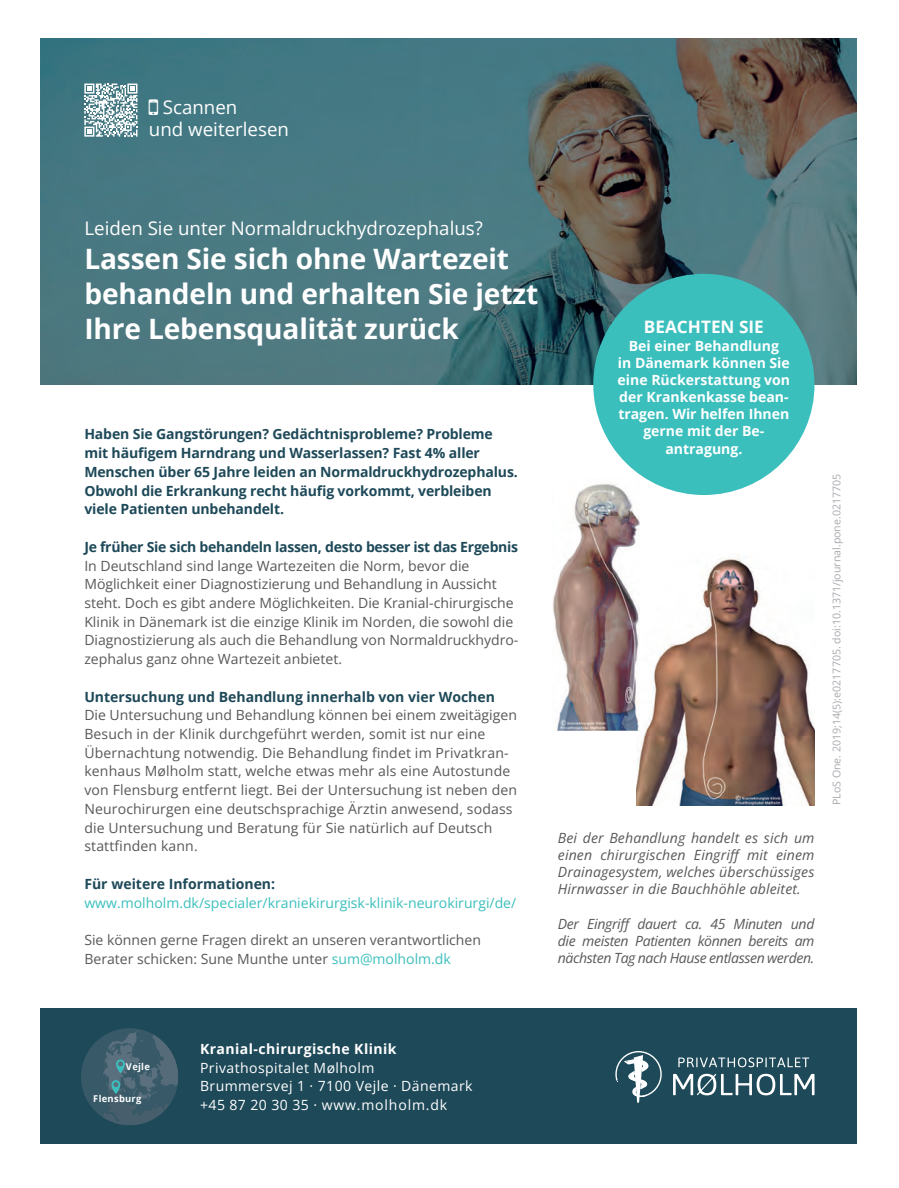
<style>
.page{position:relative;width:899px;height:1188px;background:#fff}
.page>*{position:absolute;margin:0;border:0;box-sizing:border-box;transform-origin:0 0}
.t1{font:700 28.05px/35.1px "Open Sans";letter-spacing:-.005em;color:#fff}
.t2{font:18.75px/21.9px "Open Sans";color:#fff}
.t3{font:700 17.1px "Open Sans";color:#fff}
.t4{font:14.1px/18.8px "Open Sans";color:#57585a}
.t5{font:700 14.1px/18.8px "Open Sans";letter-spacing:-.01em;color:#1e4959}
.t6{font:italic 14.1px/17.1px "Open Sans";letter-spacing:-.01em;color:#57585a;text-align:justify}
.t7{font:700 14.1px/17.1px "Open Sans";color:#fff;text-align:center}
.t8{font:14.1px/18.8px "Open Sans";letter-spacing:.03em;color:#fff}
.t9{font:14.1px "Open Sans";color:#3bbfbd}
.t10{font:700 14.1px "Open Sans";letter-spacing:.03em;color:#fff}
.t11{font:10.65px "Open Sans";color:#a8a9ad}
.t12{font:700 9.3px "Open Sans";letter-spacing:.03em;color:#fff}
.s1{color:#3bbfbd}
</style>
<div class="page">
<div style="left:40px;top:1008px;width:816px;height:136px;background:#1e4959"></div>
<img style="left:40px;top:38px;width:816px;height:346px">
<img style="left:636px;top:557px;width:178px;height:248px">
<img style="left:553px;top:484px;width:86px;height:246px">
<div style="left:593px;top:274px;width:221px;height:221px;background:#3bbfbd;border-radius:50%"></div>
<svg style="left:615px;top:1051px;width:47px;height:52px"></svg>
<svg style="left:673px;top:1074px;width:141px;height:21px"></svg>
<svg style="left:678px;top:1057px;width:131px;height:10px"></svg>
<svg style="left:81px;top:1028px;width:97px;height:97px"></svg>
<svg style="left:84px;top:84px;width:53px;height:53px"></svg>
<svg style="left:149px;top:100px;width:9px;height:15px"></svg>
<h2 class="t2" style="left:149px;top:96px;width:142px;text-indent:14px">Scannen<br>und weiterlesen</h2>
<h2 class="t2" style="left:84px;top:217px;width:400px">Leiden Sie unter Normaldruckhydrozephalus?</h2>
<h1 class="t1" style="left:84px;top:240px;width:455px">Lassen Sie sich ohne Wartezeit behandeln und erhalten Sie jetzt<br>Ihre Lebensqualität zurück</h1>
<p class="t5" style="left:84px;top:425px;width:435px">Haben Sie Gangstörungen? Gedächtnisprobleme? Probleme mit häufigem Harndrang und Wasserlassen? Fast 4% aller Menschen über 65 Jahre leiden an Normaldruckhydrozephalus.<br>Obwohl die Erkrankung recht häufig vorkommt, verbleiben viele Patienten unbehandelt.</p>
<p class="t5" style="left:84px;top:537px;width:435px">Je früher Sie sich behandeln lassen, desto besser ist das Ergebnis</p>
<p class="t4" style="left:84px;top:556px;width:436px">In Deutschland sind lange Wartezeiten die Norm, bevor die Möglichkeit einer Diagnostizierung und Behandlung in Aussicht steht. Doch es gibt andere Möglichkeiten. Die Kranial-chirurgische Klinik in Dänemark ist die einzige Klinik im Norden, die sowohl die Diagnostizierung als auch die Behandlung von Normaldruckhydro&shy;zephalus ganz ohne Wartezeit anbietet.</p>
<p class="t5" style="left:84px;top:687px;width:412px">Untersuchung und Behandlung innerhalb von vier Wochen</p>
<p class="t4" style="left:84px;top:705px;width:434px">Die Untersuchung und Behandlung können bei einem zweitägigen Besuch in der Klinik durchgeführt werden, somit ist nur eine Übernachtung notwendig. Die Behandlung findet im Privatkran&shy;kenhaus Mølholm statt, welche etwas mehr als eine Autostunde von Flensburg entfernt liegt. Bei der Untersuchung ist neben den Neurochirurgen eine deutschsprachige Ärztin anwesend, sodass die Untersuchung und Beratung für Sie natürlich auf Deutsch stattfinden kann.</p>
<p class="t5" style="left:84px;top:874px;width:192px">Für weitere Informationen:</p>
<p class="t9" style="left:84px;top:893px;width:433px">www.molholm.dk/specialer/kraniekirurgisk-klinik-neurokirurgi/de/</p>
<p class="t4" style="left:84px;top:930px;width:398px">Sie können gerne Fragen direkt an unseren verantwortlichen<br>Berater schicken: Sune Munthe unter <span class="s1">sum@molholm.dk</span></p>
<p class="t3" style="left:644px;top:315px;width:121px">BEACHTEN SIE</p>
<p class="t7" style="left:617px;top:337px;width:174px">Bei einer Behandlung<br>in Dänemark können Sie eine Rückerstattung von der Krankenkasse bean&shy;tragen. Wir helfen Ihnen gerne mit der Be&shy;antragung.</p>
<p class="t6" style="left:558px;top:829px;width:258px">Bei der Behandlung handelt es sich um einen chirurgischen Eingriff mit einem Drainagesystem, welches überschüssiges Hirnwasser in die Bauchhöhle ableitet.</p>
<p class="t6" style="left:558px;top:915px;width:258px">Der Eingriff dauert ca. 45 Minuten und die meisten Patienten können bereits am nächsten Tag nach Hause entlassen werden.</p>
<p class="t11" style="left:829px;top:805px;width:333px;rotate:-90deg">PLoS One. 2019;14(5):e0217705. doi:10.1371/journal.pone.0217705</p>
<p class="t12" style="left:126px;top:1060px;width:25px">Vejle</p>
<p class="t12" style="left:93px;top:1092px;width:50px">Flensburg</p>
<p class="t10" style="left:200px;top:1039px;width:198px">Kranial-chirurgische Klinik</p>
<p class="t8" style="left:200px;top:1058px;width:274px">Privathospitalet Mølholm<br>Brummersvej 1 · 7100 Vejle · Dänemark +45 87 20 30 35 · www.molholm.dk</p>
</div>
